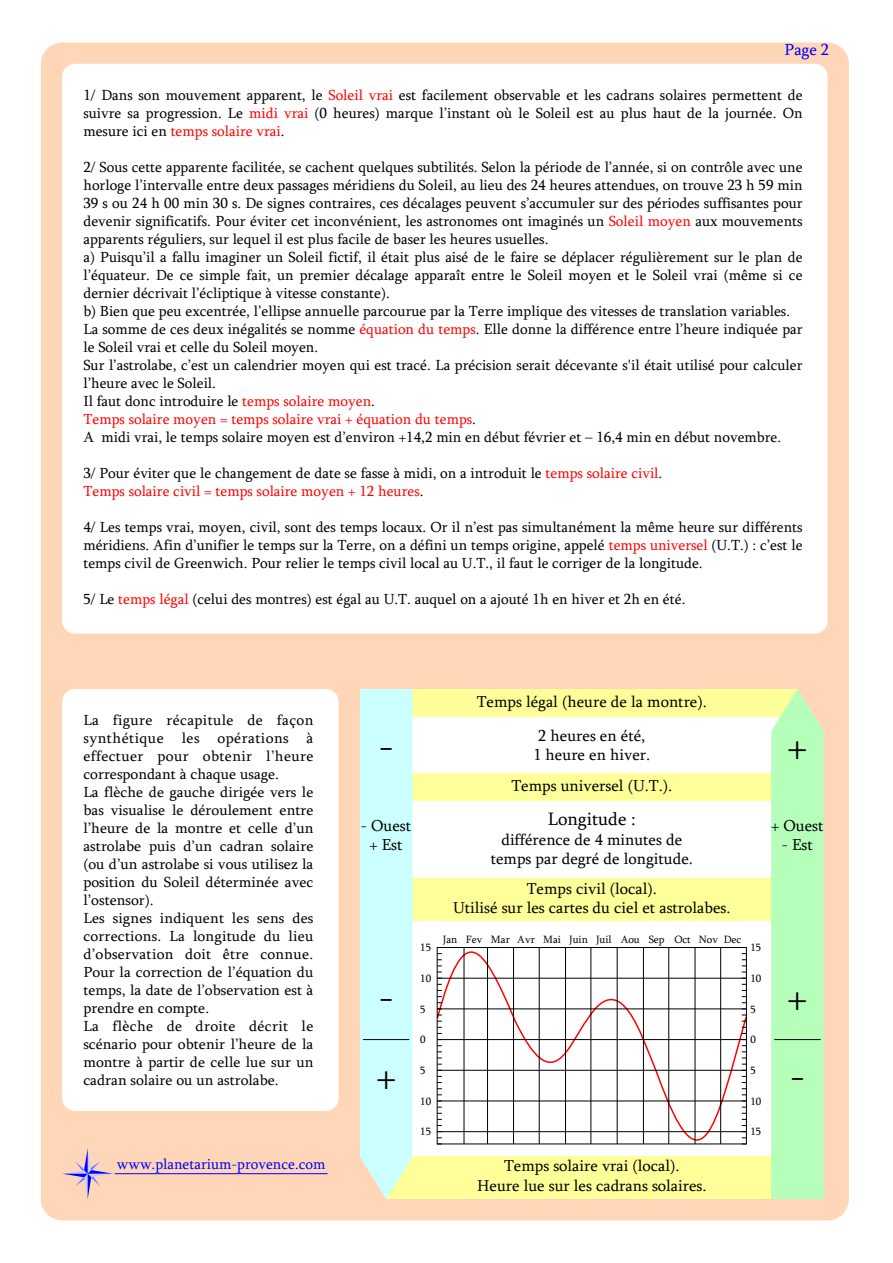
<style>
.page{position:relative;width:893px;height:1263px;background:#fff}
.page>*{position:absolute;margin:0;border:0;box-sizing:border-box;transform-origin:0 0}
.t1{font:39px/79.1px "Sylfaen";color:#000}
.t2{font:18.45px "Sylfaen";color:#000}
.t3{font:16.5px "Sylfaen";color:#00f}
.t4{font:16.2px/19.2px "Sylfaen";color:#000;text-align:center}
.t5{font:15px/18px "Sylfaen";color:#000}
.t6{font:15px "Sylfaen";color:#00f}
.t7{font:10.8px "Sylfaen";color:#000}
.s1{color:#f00}
</style>
<div class="page">
<div style="left:41px;top:43px;width:808px;height:1177px;background:#ffd7b8;border-radius:21px"></div>
<svg style="left:62px;top:1148px;width:51px;height:51px"></svg>
<hr style="left:115px;top:1173px;width:212px;height:1px;background:#00f">
<div style="left:402px;top:710px;width:383px;height:468px;background:#fff"></div>
<svg style="left:436px;top:947px;width:311px;height:198px"></svg>
<div style="left:437px;top:947px;width:310px;height:197px;border:1px solid #000"></div>
<svg style="left:742px;top:1107px;width:4px;height:37px"></svg>
<svg style="left:742px;top:1064px;width:4px;height:36px"></svg>
<svg style="left:742px;top:1015px;width:4px;height:43px"></svg>
<svg style="left:742px;top:972px;width:4px;height:36px"></svg>
<svg style="left:742px;top:947px;width:4px;height:19px"></svg>
<svg style="left:437px;top:1107px;width:5px;height:37px"></svg>
<svg style="left:437px;top:1064px;width:5px;height:36px"></svg>
<svg style="left:437px;top:1015px;width:5px;height:43px"></svg>
<svg style="left:437px;top:972px;width:5px;height:36px"></svg>
<svg style="left:437px;top:947px;width:5px;height:19px"></svg>
<hr style="left:437px;top:1039px;width:309px;height:1px;background:#000">
<hr style="left:437px;top:1008px;width:309px;height:1px;background:#000">
<hr style="left:437px;top:978px;width:309px;height:1px;background:#000">
<hr style="left:437px;top:1070px;width:309px;height:1px;background:#000">
<hr style="left:437px;top:1100px;width:309px;height:1px;background:#000">
<hr style="left:437px;top:1131px;width:309px;height:1px;background:#000">
<hr style="left:464px;top:947px;width:1px;height:197px;background:#000">
<hr style="left:487px;top:947px;width:1px;height:197px;background:#000">
<hr style="left:513px;top:947px;width:1px;height:197px;background:#000">
<hr style="left:539px;top:947px;width:1px;height:197px;background:#000">
<hr style="left:565px;top:947px;width:1px;height:197px;background:#000">
<hr style="left:590px;top:947px;width:1px;height:197px;background:#000">
<hr style="left:617px;top:947px;width:1px;height:197px;background:#000">
<hr style="left:643px;top:947px;width:1px;height:197px;background:#000">
<hr style="left:668px;top:947px;width:1px;height:197px;background:#000">
<hr style="left:695px;top:947px;width:1px;height:197px;background:#000">
<hr style="left:720px;top:947px;width:1px;height:197px;background:#000">
<div style="left:386px;top:690px;width:411px;height:27px;background:#ff9"></div>
<div style="left:386px;top:773px;width:411px;height:28px;background:#ff9"></div>
<div style="left:386px;top:878px;width:411px;height:43px;background:#ff9"></div>
<div style="left:386px;top:1156px;width:411px;height:43px;background:#ff9"></div>
<div style="left:360px;top:689px;width:52px;height:510px;background:#cff"></div>
<svg style="left:771px;top:689px;width:53px;height:510px"></svg>
<hr style="left:363px;top:1039px;width:46px;height:1px;background:#000">
<hr style="left:774px;top:1039px;width:47px;height:1px;background:#000">
<div style="left:62px;top:64px;width:766px;height:570px;background:#fff;border-radius:13px"></div>
<div style="left:62px;top:689px;width:277px;height:422px;background:#fff;border-radius:13px"></div>
<p class="t3" style="left:785px;top:38px;width:46px">Page 2</p>
<p class="t5" style="left:83px;top:86px;width:721px;text-align:justify">1/ Dans son mouvement apparent, le <span class="s1">Soleil vrai</span> est facilement observable et les cadrans solaires permettent de suivre sa progression. Le <span class="s1">midi vrai</span> (0 heures) marque l’instant où le Soleil est au plus haut de la journée. On mesure ici en <span class="s1">temps solaire vrai</span>.</p>
<p class="t5" style="left:83px;top:158px;width:721px">2/ Sous cette apparente facilitée, se cachent quelques subtilités. Selon la période de l’année, si on contrôle avec une horloge l’intervalle entre deux passages méridiens du Soleil, au lieu des 24 heures attendues, on trouve 23 h 59 min 39 s ou 24 h 00 min 30 s. De signes contraires, ces décalages peuvent s’accumuler sur des périodes suffisantes pour devenir significatifs. Pour éviter cet inconvénient, les astronomes ont imaginés un <span class="s1">Soleil moyen</span> aux mouvements apparents réguliers, sur lequel il est plus facile de baser les heures usuelles.<br>a) Puisqu’il a fallu imaginer un Soleil fictif, il était plus aisé de le faire se déplacer régulièrement sur le plan de l’équateur. De ce simple fait, un premier décalage apparaît entre le Soleil moyen et le Soleil vrai (même si ce dernier décrivait l’écliptique à vitesse constante).<br>b) Bien que peu excentrée, l’ellipse annuelle parcourue par la Terre implique des vitesses de translation variables.<br>La somme de ces deux inégalités se nomme <span class="s1">équation du temps</span>. Elle donne la différence entre l’heure indiquée par le Soleil vrai et celle du Soleil moyen.<br>Sur l’astrolabe, c’est un calendrier moyen qui est tracé. La précision serait décevante s'il était utilisé pour calculer l’heure avec le Soleil.<br>Il faut donc introduire le <span class="s1">temps solaire moyen</span>.<br><span class="s1">Temps solaire moyen = temps solaire vrai + équation du temps</span>.<br>A midi vrai, le temps solaire moyen est d’environ +14,2 min en début février et – 16,4 min en début novembre.</p>
<p class="t5" style="left:83px;top:464px;width:580px">3/ Pour éviter que le changement de date se fasse à midi, on a introduit le <span class="s1">temps solaire civil</span>.<br><span class="s1">Temps solaire civil = temps solaire moyen + 12 heures</span>.</p>
<p class="t5" style="left:83px;top:518px;width:721px;text-align:justify">4/ Les temps vrai, moyen, civil, sont des temps locaux. Or il n’est pas simultanément la même heure sur différents méridiens. Afin d’unifier le temps sur la Terre, on a défini un temps origine, appelé <span class="s1">temps universel</span> (U.T.) : c’est le temps civil de Greenwich. Pour relier le temps civil local au U.T., il faut le corriger de la longitude.</p>
<p class="t5" style="left:83px;top:590px;width:603px">5/ Le <span class="s1">temps légal</span> (celui des montres) est égal au U.T. auquel on a ajouté 1h en hiver et 2h en été.</p>
<p class="t5" style="left:83px;top:711px;width:232px">La figure récapitule de façon synthétique les opérations à effectuer pour obtenir l’heure correspondant à chaque usage.<br>La flèche de gauche dirigée vers le bas visualise le déroulement entre l’heure de la montre et celle d’un astrolabe puis d’un cadran solaire (ou d’un astrolabe si vous utilisez la position du Soleil déterminée avec l’ostensor).<br>Les signes indiquent les sens des corrections. La longitude du lieu d’observation doit être connue.<br>Pour la correction de l’équation du temps, la date de l’observation est à prendre en compte.<br>La flèche de droite décrit le scénario pour obtenir l’heure de la montre à partir de celle lue sur un cadran solaire ou un astrolabe.</p>
<p class="t6" style="left:117px;top:1154px;width:210px">www.planetarium-provence.com</p>
<h1 class="t1" style="left:379px;top:706px;width:16px">-</h1>
<p class="t4" style="left:361px;top:816px;width:52px">- Ouest + Est</p>
<h1 class="t1" style="left:376px;top:957px;width:21px">- +</h1>
<p class="t7" style="left:420px;top:940px;width:12px">15</p>
<p class="t7" style="left:420px;top:971px;width:12px">10</p>
<p class="t7" style="left:420px;top:1002px;width:7px">5</p>
<p class="t7" style="left:420px;top:1032px;width:7px">0</p>
<p class="t7" style="left:420px;top:1063px;width:7px">5</p>
<p class="t7" style="left:420px;top:1094px;width:12px">10</p>
<p class="t7" style="left:420px;top:1124px;width:12px">15</p>
<p class="t4" style="left:477px;top:692px;width:232px">Temps légal (heure de la montre).</p>
<p class="t4" style="left:533px;top:726px;width:118px">2 heures en été,<br>1 heure en hiver.</p>
<p class="t4" style="left:511px;top:776px;width:162px">Temps universel (U.T.).</p>
<p class="t2" style="left:548px;top:807px;width:89px">Longitude :</p>
<p class="t4" style="left:491px;top:829px;width:204px">différence de 4 minutes de temps par degré de longitude.</p>
<p class="t4" style="left:453px;top:878px;width:279px">Temps civil (local).<br>Utilisé sur les cartes du ciel et astrolabes.</p>
<p class="t7" style="left:443px;top:932px;width:300px">Jan Fev Mar Avr Mai Juin Juil Aou Sep Oct Nov Dec</p>
<p class="t7" style="left:750px;top:940px;width:12px">15</p>
<p class="t7" style="left:750px;top:971px;width:12px">10</p>
<p class="t7" style="left:750px;top:1002px;width:7px">5</p>
<p class="t7" style="left:750px;top:1032px;width:7px">0</p>
<p class="t7" style="left:750px;top:1063px;width:7px">5</p>
<p class="t7" style="left:750px;top:1094px;width:12px">10</p>
<p class="t7" style="left:750px;top:1124px;width:12px">15</p>
<p class="t4" style="left:477px;top:1156px;width:231px">Temps solaire vrai (local).<br>Heure lue sur les cadrans solaires.</p>
<h1 class="t1" style="left:788px;top:706px;width:21px">+</h1>
<p class="t4" style="left:771px;top:816px;width:54px">+ Ouest</p>
<p class="t4" style="left:782px;top:835px;width:33px">- Est</p>
<h1 class="t1" style="left:788px;top:957px;width:21px">+</h1>
<h1 class="t1" style="left:790px;top:1036px;width:16px">-</h1>
</div>
